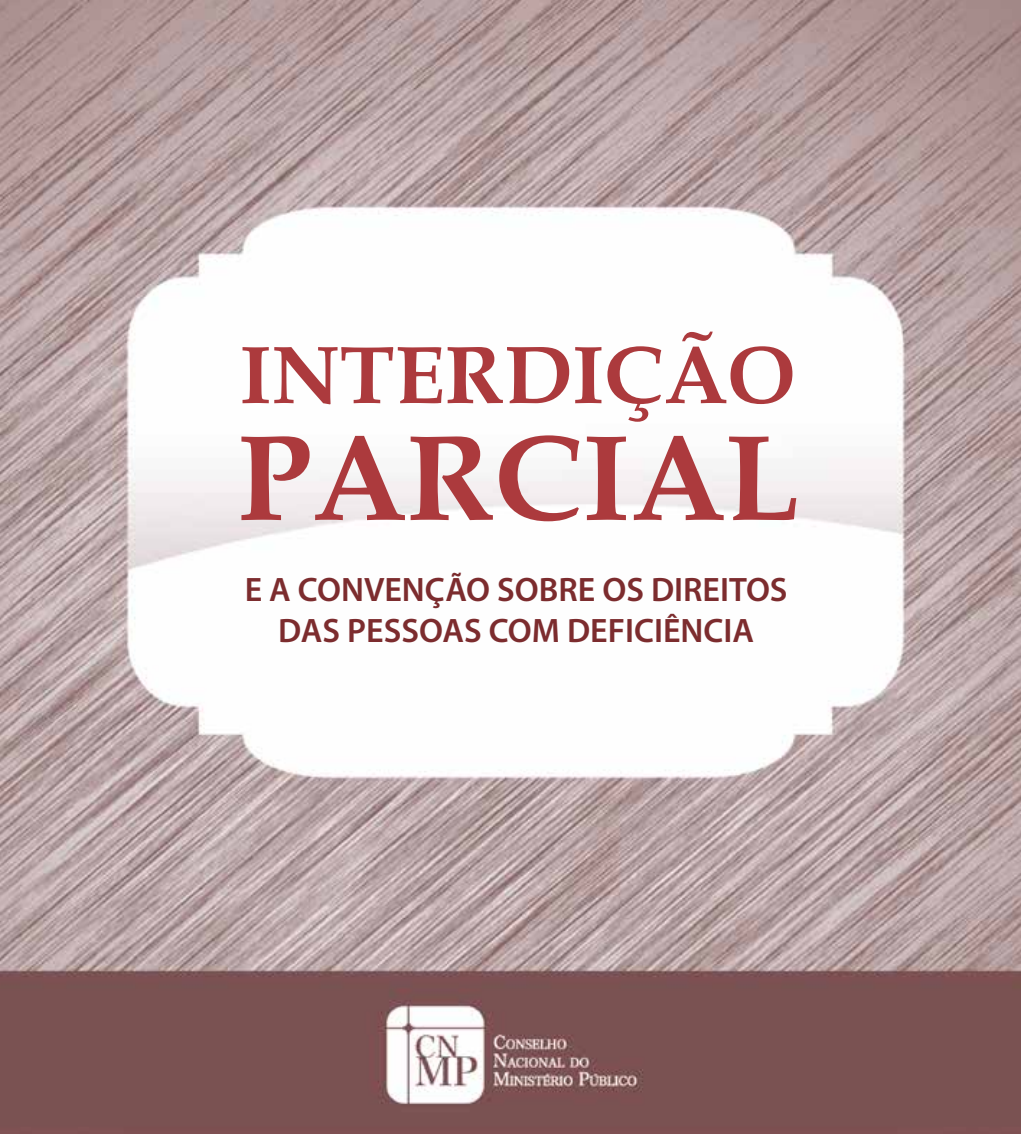
<style>
.page{position:relative;width:1021px;height:1134px;background:#fff}
.page>*{position:absolute;margin:0;border:0;box-sizing:border-box;transform-origin:0 0}
.t1{font:700 122px "Book Antiqua";color:#ac3a3d}
.t2{font:700 82px "Book Antiqua";color:#ac3a3d}
.t3{font:600 34px/40.8px "Myriad Pro";color:#7c2c2e;text-align:center}
</style>
<div class="page">
<img style="left:0;top:0;width:1020px;height:1134px">
<h2 class="t2" style="left:240px;top:319px;width:557px">INTERDIÇÃO</h2>
<h1 class="t1" style="left:237px;top:395px;width:564px">PARCIAL</h1>
<p class="t3" style="left:245px;top:568px;width:544px">E A CONVENÇÃO SOBRE OS DIREITOS<br>DAS PESSOAS COM DEFICIÊNCIA</p>
</div>
